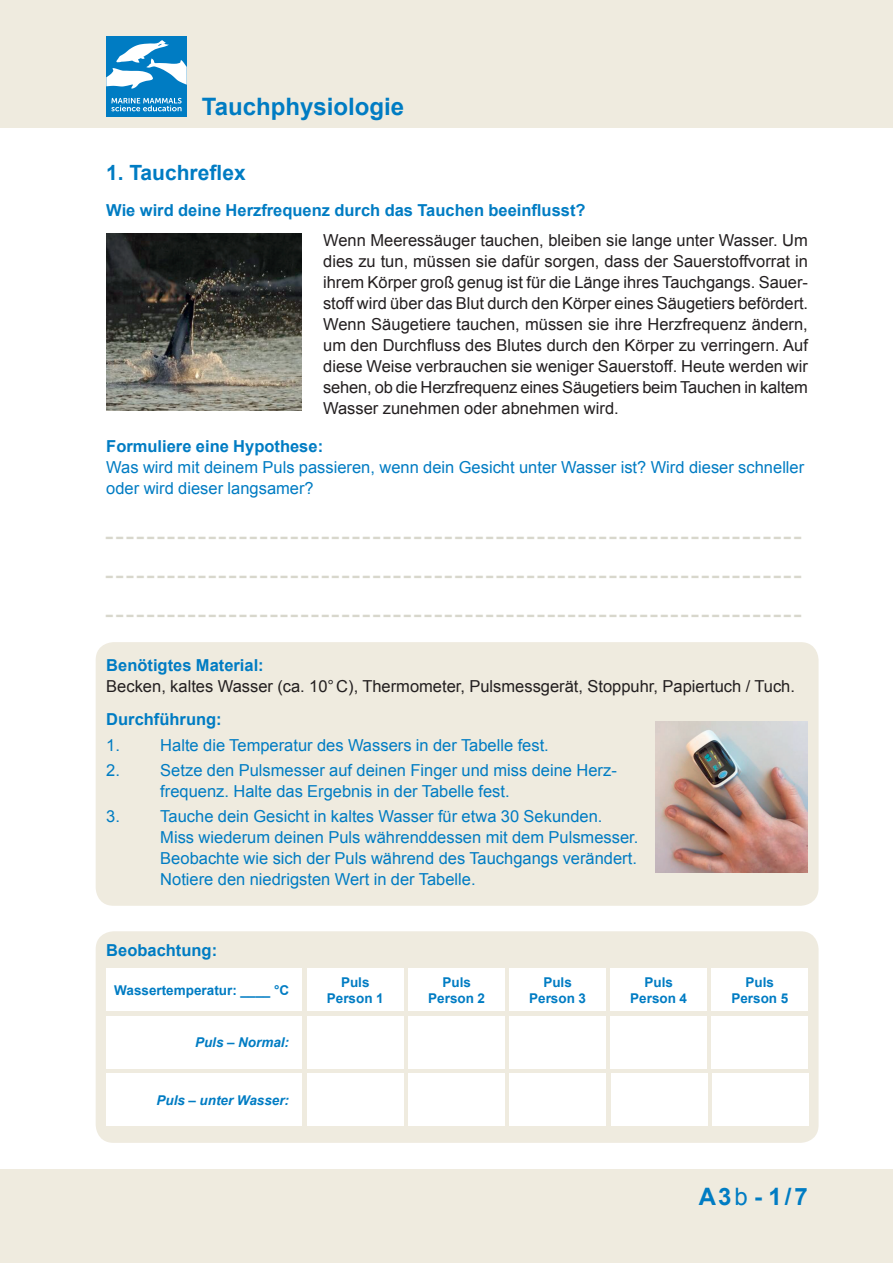
<style>
.page{position:relative;width:893px;height:1263px;background:#fff}
.page>*{position:absolute;margin:0;border:0;box-sizing:border-box;transform-origin:0 0}
.t1{font:30px/39px "Arial";color:#d8d7cc;text-align:justify;scale:.4 1}
.t2{font:700 24px "Arial";color:#007cc3}
.t3{font:700 21px "Arial";color:#007cc3}
.t4{font:16.5px/21px "Arial";color:#231f20;text-align:justify}
.t5{font:16.5px/21px "Arial";color:#007cc3}
.t6{font:700 16.5px "Arial";color:#007cc3}
.t7{font:700 13.5px/16.5px "Arial";color:#007cc3;text-align:center}
.t8{font:italic 700 13.5px "Arial";color:#007cc3}
.s1{font-weight:400}
</style>
<div class="page">
<div style="left:0;top:0;width:893px;height:128px;background:#efebdf"></div>
<div style="left:106px;top:36px;width:81px;height:81px;background:#007cc3"></div>
<svg style="left:106px;top:40px;width:81px;height:49px"></svg>
<svg style="left:111px;top:98px;width:71px;height:13px"></svg>
<div style="left:96px;top:642px;width:723px;height:264px;background:#efebdf;border-radius:18px"></div>
<div style="left:96px;top:931px;width:723px;height:212px;background:#efebdf;border-radius:18px"></div>
<div style="left:106px;top:968px;width:196px;height:43px;background:#fff"></div>
<div style="left:106px;top:1016px;width:196px;height:52px;background:#fff"></div>
<div style="left:106px;top:1074px;width:196px;height:52px;background:#fff"></div>
<div style="left:307px;top:968px;width:96px;height:43px;background:#fff"></div>
<div style="left:409px;top:968px;width:96px;height:43px;background:#fff"></div>
<div style="left:509px;top:968px;width:97px;height:43px;background:#fff"></div>
<div style="left:611px;top:968px;width:96px;height:43px;background:#fff"></div>
<div style="left:712px;top:968px;width:96px;height:43px;background:#fff"></div>
<div style="left:307px;top:1016px;width:96px;height:52px;background:#fff"></div>
<div style="left:307px;top:1074px;width:96px;height:52px;background:#fff"></div>
<div style="left:408px;top:1016px;width:96px;height:52px;background:#fff"></div>
<div style="left:409px;top:1074px;width:96px;height:52px;background:#fff"></div>
<div style="left:509px;top:1016px;width:97px;height:52px;background:#fff"></div>
<div style="left:510px;top:1074px;width:96px;height:52px;background:#fff"></div>
<div style="left:611px;top:1016px;width:96px;height:52px;background:#fff"></div>
<div style="left:611px;top:1074px;width:96px;height:52px;background:#fff"></div>
<div style="left:712px;top:1016px;width:96px;height:52px;background:#fff"></div>
<div style="left:712px;top:1074px;width:96px;height:52px;background:#fff"></div>
<div style="left:0;top:1169px;width:893px;height:94px;background:#efebdf"></div>
<img style="left:656px;top:722px;width:152px;height:151px">
<img style="left:106px;top:234px;width:196px;height:176px">
<h2 class="t2" style="left:202px;top:91px;width:204px">Tauchphysiologie</h2>
<p class="t3" style="left:106px;top:159px;width:141px">1. Tauchreflex</p>
<p class="t6" style="left:106px;top:199px;width:481px">Wie wird deine Herzfrequenz durch das Tauchen beeinflusst?</p>
<p class="t4" style="left:323px;top:229px;width:486px">Wenn Meeressäuger tauchen, bleiben sie lange unter Wasser. Um dies zu tun, müssen sie dafür sorgen, dass der Sauerstoffvorrat in ihrem Körper groß genug ist für die Länge ihres Tauchgangs. Sauer&shy;stoff wird über das Blut durch den Körper eines Säugetiers befördert.<br>Wenn Säugetiere tauchen, müssen sie ihre Herzfrequenz ändern, um den Durchfluss des Blutes durch den Körper zu verringern. Auf diese Weise verbrauchen sie weniger Sauerstoff. Heute werden wir sehen, ob die Herzfrequenz eines Säugetiers beim Tauchen in kaltem Wasser zunehmen oder abnehmen wird.</p>
<p class="t6" style="left:106px;top:435px;width:218px">Formuliere eine Hypothese:</p>
<p class="t5" style="left:106px;top:456px;width:699px">Was wird mit deinem Puls passieren, wenn dein Gesicht unter Wasser ist? Wird dieser schneller oder wird dieser langsamer?</p>
<p class="t1" style="left:106px;top:503px;width:1739px">____________________________________________________________________ ____________________________________________________________________ ____________________________________________________________________</p>
<p class="t6" style="left:106px;top:654px;width:159px">Benötigtes Material:</p>
<p class="t4" style="left:106px;top:675px;width:690px">Becken, kaltes Wasser (ca. 10°C), Thermometer, Pulsmessgerät, Stoppuhr, Papiertuch / Tuch.</p>
<p class="t6" style="left:106px;top:709px;width:117px">Durchführung:</p>
<p class="t5" style="left:106px;top:734px;width:15px">1.</p>
<p class="t5" style="left:160px;top:734px;width:390px">Halte die Temperatur des Wassers in der Tabelle fest.</p>
<p class="t5" style="left:106px;top:760px;width:15px">2.</p>
<p class="t5" style="left:160px;top:760px;width:458px">Setze den Pulsmesser auf deinen Finger und miss deine Herz&shy;frequenz. Halte das Ergebnis in der Tabelle fest.</p>
<p class="t5" style="left:106px;top:806px;width:15px">3.</p>
<p class="t5" style="left:160px;top:806px;width:480px">Tauche dein Gesicht in kaltes Wasser für etwa 30 Sekunden.<br>Miss wiederum deinen Puls währenddessen mit dem Pulsmesser.<br>Beobachte wie sich der Puls während des Tauchgangs verändert.<br>Notiere den niedrigsten Wert in der Tabelle.</p>
<p class="t6" style="left:106px;top:939px;width:112px">Beobachtung:</p>
<p class="t7" style="left:114px;top:983px;width:176px">Wassertemperatur: ____ °C</p>
<p class="t8" style="left:195px;top:1034px;width:96px">Puls – Normal:</p>
<p class="t8" style="left:156px;top:1091px;width:134px">Puls – unter Wasser:</p>
<p class="t7" style="left:327px;top:974px;width:58px">Puls<br>Person 1</p>
<p class="t7" style="left:428px;top:974px;width:58px">Puls<br>Person 2</p>
<p class="t7" style="left:529px;top:974px;width:58px">Puls<br>Person 3</p>
<p class="t7" style="left:630px;top:974px;width:58px">Puls<br>Person 4</p>
<p class="t7" style="left:731px;top:974px;width:58px">Puls<br>Person 5</p>
<h2 class="t2" style="left:699px;top:1181px;width:111px">A3<span class="s1">b</span> - 1/7</h2>
</div>
